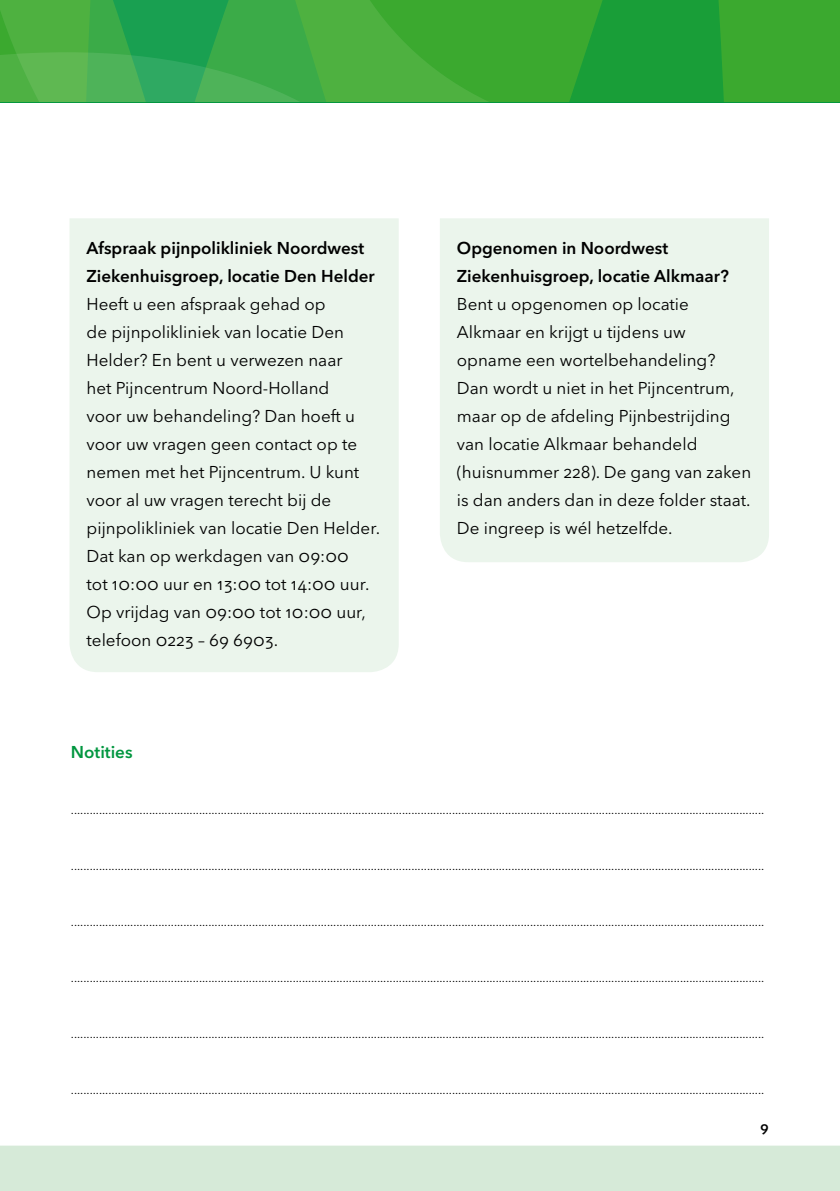
<style>
.page{position:relative;width:840px;height:1191px;background:#fff}
.page>*{position:absolute;margin:0;border:0;box-sizing:border-box;transform-origin:0 0}
.t1{font:17px/28px "Avenir Next LT Pro";color:#000}
.t2{font:600 17px/28px "Avenir Next LT Pro";color:#000}
.t3{font:600 17px "Avenir Next LT Pro";color:#00963f}
.t4{font:600 14px "Avenir Next LT Pro";color:#000}
.t5{font:12px "Avenir Next LT Pro";color:#000}
</style>
<div class="page">
<svg style="left:0;top:0;width:839px;height:102px;background:#36a839"></svg>
<svg style="left:0;top:52px;width:300px;height:50px;background:#45af53"></svg>
<div style="left:0;top:1145px;width:839px;height:46px;background:#d6ead8"></div>
<div style="left:440px;top:218px;width:328px;height:344px;background:#ebf5ec"></div>
<div style="left:70px;top:218px;width:328px;height:454px;background:#ebf5ec"></div>
<h1 class="t2" style="left:86px;top:234px;width:289px">Afspraak pijnpolikliniek Noordwest<br>Ziekenhuisgroep, locatie Den Helder</h1>
<p class="t1" style="left:86px;top:290px;width:295px">Heeft u een afspraak gehad op<br>de pijnpolikliniek van locatie Den<br>Helder? En bent u verwezen naar<br>het Pijncentrum Noord-Holland<br>voor uw behandeling? Dan hoeft u voor uw vragen geen contact op te nemen met het Pijncentrum. U kunt voor al uw vragen terecht bij de pijnpolikliniek van locatie Den Helder.<br>Dat kan op werkdagen van 09:00<br>tot 10:00 uur en 13:00 tot 14:00 uur.<br>Op vrijdag van 09:00 tot 10:00 uur, telefoon 0223 – 69 6903.</p>
<h1 class="t3" style="left:71px;top:742px;width:63px">Notities</h1>
<h1 class="t2" style="left:456px;top:234px;width:273px">Opgenomen in Noordwest<br>Ziekenhuisgroep, locatie Alkmaar?</h1>
<p class="t1" style="left:456px;top:290px;width:296px">Bent u opgenomen op locatie<br>Alkmaar en krijgt u tijdens uw opname een wortelbehandeling?<br>Dan wordt u niet in het Pijncentrum, maar op de afdeling Pijnbestrijding van locatie Alkmaar behandeld (huisnummer 228). De gang van zaken is dan anders dan in deze folder staat.<br>De ingreep is wél hetzelfde.</p>
<p class="t5" style="left:71px;top:803px;width:694px">..............................................................................................................................................................................................................................</p>
<p class="t5" style="left:71px;top:859px;width:694px">..............................................................................................................................................................................................................................</p>
<p class="t5" style="left:71px;top:915px;width:694px">..............................................................................................................................................................................................................................</p>
<p class="t5" style="left:71px;top:971px;width:694px">..............................................................................................................................................................................................................................</p>
<p class="t5" style="left:71px;top:1027px;width:694px">..............................................................................................................................................................................................................................</p>
<p class="t5" style="left:71px;top:1083px;width:694px">..............................................................................................................................................................................................................................</p>
<p class="t4" style="left:759px;top:1118px;width:10px">9</p>
</div>
